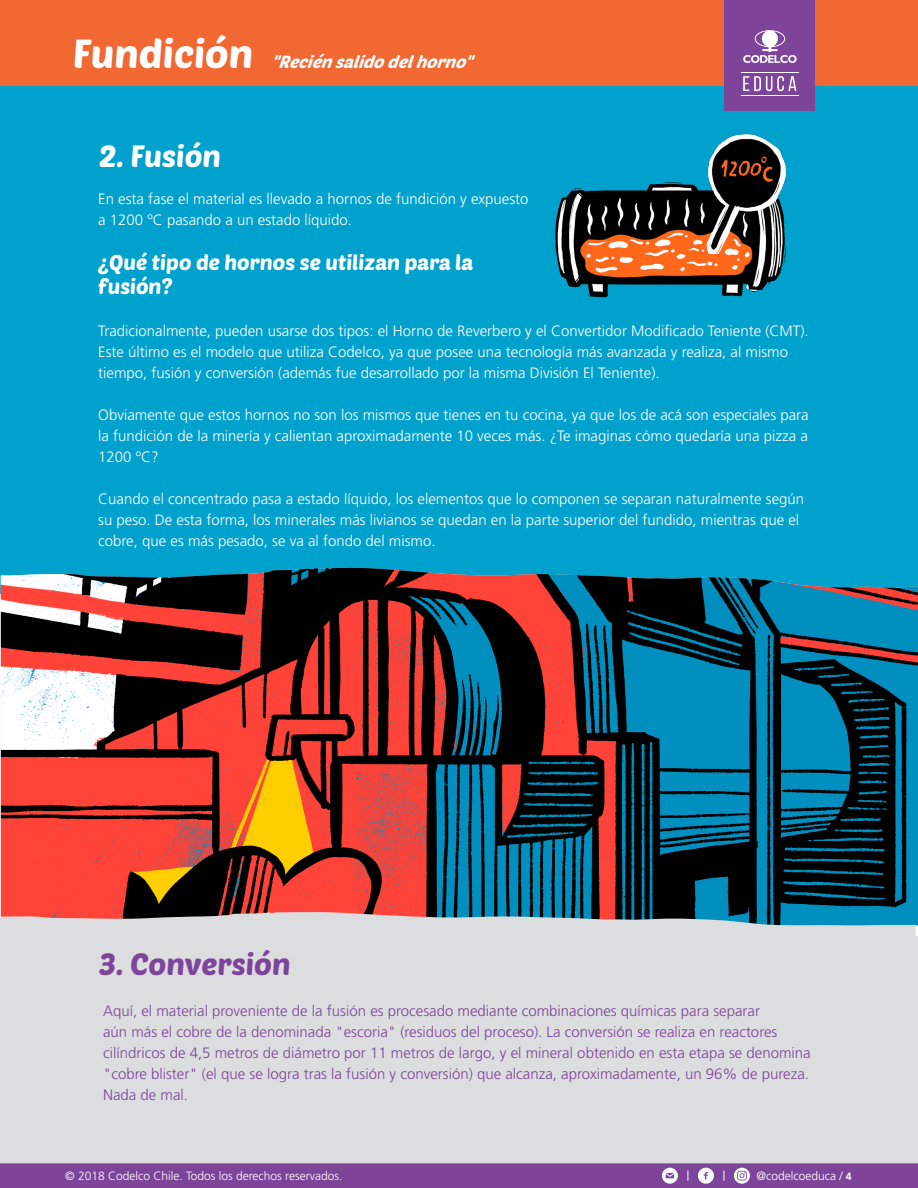
<style>
.page{position:relative;width:918px;height:1188px;background:#fff}
.page>*{position:absolute;margin:0;border:0;box-sizing:border-box;transform-origin:0 0}
.t1{font:39.45px "Poetsen One";color:#fff}
.t2{font:30px "Poetsen One";color:#7d449a}
.t3{font:30px "Poetsen One";color:#fff}
.t4{font:21px/24px "Poetsen One";color:#fff}
.t5{font:italic 17.1px "Poetsen One";color:#fff}
.t6{font:300 15px/21px "Frutiger LT Std";color:#fff}
.t7{font:300 15px/21px "Frutiger LT Std";color:#7d449a}
.t8{font:300 12px "Frutiger LT Std";color:#fff}
.s1{font-weight:700;font-size:10.5px}
</style>
<div class="page">
<div style="left:0;top:1163px;width:918px;height:25px;background:#7d449a"></div>
<svg style="left:734px;top:1168px;width:16px;height:16px"></svg>
<svg style="left:698px;top:1168px;width:16px;height:16px"></svg>
<svg style="left:662px;top:1168px;width:16px;height:16px"></svg>
<div style="left:0;top:85px;width:918px;height:509px;background:#00a1cc"></div>
<div style="left:0;top:0;width:918px;height:85px;background:#f26833"></div>
<div style="left:725px;top:0;width:90px;height:111px;background:#7d449a"></div>
<svg style="left:743px;top:30px;width:54px;height:33px"></svg>
<svg style="left:743px;top:76px;width:53px;height:15px"></svg>
<hr style="left:741px;top:72px;width:57px;height:1px;background:#fff">
<hr style="left:741px;top:95px;width:57px;height:1px;background:#fff">
<img style="left:555px;top:134px;width:232px;height:164px">
<img style="left:1px;top:568px;width:917px;height:344px">
<div style="left:0;top:912px;width:918px;height:251px;background:#dcdddf"></div>
<p class="t1" style="left:73px;top:29px;width:182px">Fundición</p>
<p class="t5" style="left:271px;top:51px;width:208px">"Recién salido delhorno"</p>
<p class="t3" style="left:99px;top:137px;width:123px">2. Fusión</p>
<p class="t6" style="left:98px;top:189px;width:432px">En esta fase el material es llevado a hornos de fundición y expuesto a 1200 ºC pasando a un estado líquido.</p>
<p class="t4" style="left:98px;top:250px;width:377px">¿Qué tipo de hornos se utilizan para la fusión?</p>
<p class="t6" style="left:98px;top:321px;width:712px">Tradicionalmente, pueden usarse dos tipos: el Horno de Reverbero y el Convertidor Modificado Teniente (CMT).<br>Este último es el modelo que utiliza Codelco, ya que posee una tecnología más avanzada y realiza, al mismo tiempo, fusión y conversión (además fue desarrollado por la misma División El Teniente).</p>
<p class="t6" style="left:98px;top:405px;width:712px;text-align:justify">Obviamente que estos hornos no son los mismos que tienes en tu cocina, ya que los de acá son especiales para la fundición de la minería y calientan aproximadamente 10 veces más. ¿Te imaginas cómo quedaría una pizza a 1200 ºC?</p>
<p class="t6" style="left:98px;top:489px;width:708px">Cuando el concentrado pasa a estado líquido, los elementos que lo componen se separan naturalmente según su peso. De esta forma, los minerales más livianos se quedan en la parte superior del fundido, mientras que el cobre, que es más pesado, se va al fondo del mismo.</p>
<p class="t2" style="left:99px;top:945px;width:193px">3. Conversión</p>
<p class="t7" style="left:103px;top:1000px;width:709px">Aquí, el material proveniente de la fusión es procesado mediante combinaciones químicas para separar<br>aún más el cobre de la denominada "escoria" (residuos del proceso). La conversión se realiza en reactores cilíndricos de 4,5 metros de diámetro por 11 metros de largo, y el mineral obtenido en esta etapa se denomina "cobre blister" (el que se logra tras la fusión y conversión) que alcanza, aproximadamente, un 96% de pureza.<br>Nada de mal.</p>
<p class="t8" style="left:65px;top:1169px;width:279px">© 2018 Codelco Chile. Todos los derechos reservados.</p>
<p class="t8" style="left:757px;top:1169px;width:97px">@codelcoeduca / <span class="s1">4</span></p>
</div>
